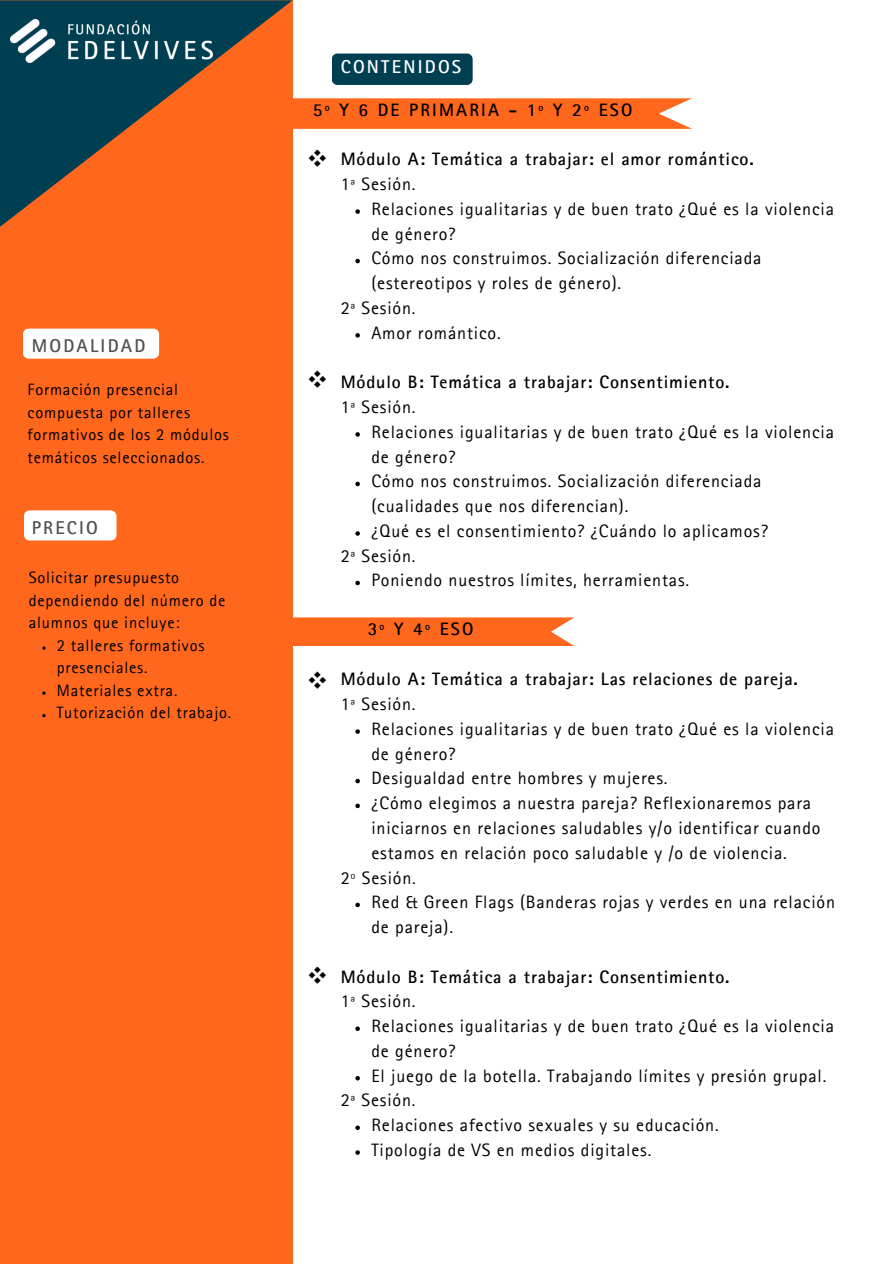
<style>
.page{position:relative;width:894px;height:1264px;background:#fff}
.page>*{position:absolute;margin:0;border:0;box-sizing:border-box;transform-origin:0 0}
.t1{font:700 18.6px "Rotis Sans Serif Pro";letter-spacing:.12em;color:#515151}
.t2{font:700 18.6px "Rotis Sans Serif Pro";letter-spacing:.12em;color:#fff}
.t3{font:18px/24.8px "Rotis Sans Serif Pro";letter-spacing:.045em;color:#000}
.t4{font:700 18px/24.8px "Rotis Sans Serif Pro";letter-spacing:.045em;color:#000}
.t5{font:700 18px "Rotis Sans Serif Pro";letter-spacing:.12em;color:#000}
.t6{font:700 18px "Noto Sans CJ Ksc";color:#000}
.t7{font:16.5px/22.5px "Rotis Sans Serif Pro";letter-spacing:.045em;color:#000}
.s1{font-weight:400}
</style>
<div class="page">
<div style="left:0;top:0;width:292px;height:1263px;background:#ff671d"></div>
<svg style="left:0;top:0;width:292px;height:227px"></svg>
<img style="left:10px;top:19px;width:203px;height:43px">
<div style="left:331px;top:54px;width:141px;height:31px;background:#003e52;border-radius:6px"></div>
<div style="left:24px;top:510px;width:92px;height:30px;background:#fff;border-radius:6px"></div>
<div style="left:23px;top:328px;width:136px;height:30px;background:#fff;border-radius:6px"></div>
<svg style="left:355px;top:209px;width:5px;height:5px"></svg>
<svg style="left:355px;top:259px;width:5px;height:4px"></svg>
<svg style="left:355px;top:333px;width:5px;height:4px"></svg>
<svg style="left:355px;top:432px;width:5px;height:4px"></svg>
<svg style="left:355px;top:481px;width:5px;height:5px"></svg>
<svg style="left:355px;top:531px;width:5px;height:4px"></svg>
<svg style="left:355px;top:580px;width:5px;height:5px"></svg>
<svg style="left:355px;top:729px;width:5px;height:4px"></svg>
<svg style="left:355px;top:778px;width:5px;height:5px"></svg>
<svg style="left:355px;top:803px;width:5px;height:5px"></svg>
<svg style="left:355px;top:902px;width:5px;height:5px"></svg>
<svg style="left:355px;top:1026px;width:5px;height:4px"></svg>
<svg style="left:355px;top:1076px;width:5px;height:4px"></svg>
<svg style="left:355px;top:1125px;width:5px;height:4px"></svg>
<svg style="left:355px;top:1150px;width:5px;height:4px"></svg>
<svg style="left:201px;top:98px;width:491px;height:31px"></svg>
<svg style="left:42px;top:714px;width:4px;height:3px"></svg>
<svg style="left:292px;top:617px;width:282px;height:29px;background:#ff6e28"></svg>
<h2 class="t1" style="left:32px;top:339px;width:115px">MODALIDAD</h2>
<p class="t7" style="left:28px;top:381px;width:203px">Formación presencial compuesta por talleres formativos de los 2 módulos temáticos seleccionados.</p>
<p class="t1" style="left:32px;top:520px;width:68px">PRECIO</p>
<p class="t7" style="left:29px;top:569px;width:198px">Solicitar presupuesto dependiendo del número de alumnos que incluye:</p>
<h2 class="t7" style="left:57px;top:636px;width:149px">2 talleres formativos presenciales.</h2>
<p class="t7" style="left:57px;top:681px;width:122px">Materiales extra.</p>
<h2 class="t7" style="left:57px;top:704px;width:176px">Tutorización del trabajo.</h2>
<p class="t2" style="left:340px;top:59px;width:122px">CONTENIDOS</p>
<p class="t5" style="left:313px;top:104px;width:321px">5º Y 6 DE PRIMARIA - 1º Y 2º ESO</p>
<p class="t6" style="left:308px;top:144px;width:19px">❖</p>
<p class="t6" style="left:308px;top:365px;width:19px">❖</p>
<h1 class="t6" style="left:308px;top:665px;width:19px">❖</h1>
<p class="t6" style="left:308px;top:960px;width:19px">❖</p>
<p class="t4" style="left:340px;top:149px;width:414px">Módulo A: Temática a trabajar: el amor romántico.<br><span class="s1">1ª Sesión.</span></p>
<h1 class="t3" style="left:371px;top:199px;width:464px">Relaciones igualitarias y de buen trato ¿Qué es la violencia de género?</h1>
<p class="t3" style="left:371px;top:249px;width:391px">Cómo nos construimos. Socialización diferenciada (estereotipos y roles de género).</p>
<h1 class="t3" style="left:340px;top:298px;width:76px">2ª Sesión.</h1>
<p class="t3" style="left:371px;top:323px;width:131px">Amor romántico.</p>
<p class="t4" style="left:340px;top:372px;width:390px">Módulo B: Temática a trabajar: Consentimiento.<br><span class="s1">1ª Sesión.</span></p>
<p class="t3" style="left:371px;top:422px;width:464px">Relaciones igualitarias y de buen trato ¿Qué es la violencia de género?</p>
<p class="t3" style="left:371px;top:471px;width:391px">Cómo nos construimos. Socialización diferenciada (cualidades que nos diferencian).</p>
<h1 class="t3" style="left:371px;top:521px;width:398px">¿Qué es el consentimiento? ¿Cuándo lo aplicamos?</h1>
<h1 class="t3" style="left:340px;top:546px;width:76px">2ª Sesión.</h1>
<h2 class="t3" style="left:371px;top:570px;width:319px">Poniendo nuestros límites, herramientas.</h2>
<p class="t4" style="left:367px;top:618px;width:107px">3º Y 4º ESO</p>
<p class="t4" style="left:340px;top:669px;width:458px">Módulo A: Temática a trabajar: Las relaciones de pareja.<br><span class="s1">1ª Sesión.</span></p>
<p class="t3" style="left:371px;top:719px;width:464px">Relaciones igualitarias y de buen trato ¿Qué es la violencia de género?</p>
<h2 class="t3" style="left:371px;top:768px;width:297px">Desigualdad entre hombres y mujeres.</h2>
<p class="t3" style="left:371px;top:793px;width:450px">¿Cómo elegimos a nuestra pareja? Reflexionaremos para iniciarnos en relaciones saludables y/o identificar cuando estamos en relación poco saludable y /o de violencia.</p>
<h2 class="t3" style="left:340px;top:867px;width:77px">2º Sesión.</h2>
<p class="t3" style="left:371px;top:892px;width:465px">Red &amp; Green Flags (Banderas rojas y verdes en una relación de pareja).</p>
<p class="t4" style="left:340px;top:966px;width:390px">Módulo B: Temática a trabajar: Consentimiento.<br><span class="s1">1ª Sesión.</span></p>
<p class="t3" style="left:371px;top:1016px;width:464px">Relaciones igualitarias y de buen trato ¿Qué es la violencia de género?</p>
<h2 class="t3" style="left:371px;top:1065px;width:456px">El juego de la botella. Trabajando límites y presión grupal.</h2>
<p class="t3" style="left:340px;top:1090px;width:76px">2ª Sesión.</p>
<h2 class="t3" style="left:371px;top:1115px;width:349px">Relaciones afectivo sexuales y su educación.</h2>
<p class="t3" style="left:371px;top:1140px;width:281px">Tipología de VS en medios digitales.</p>
</div>
